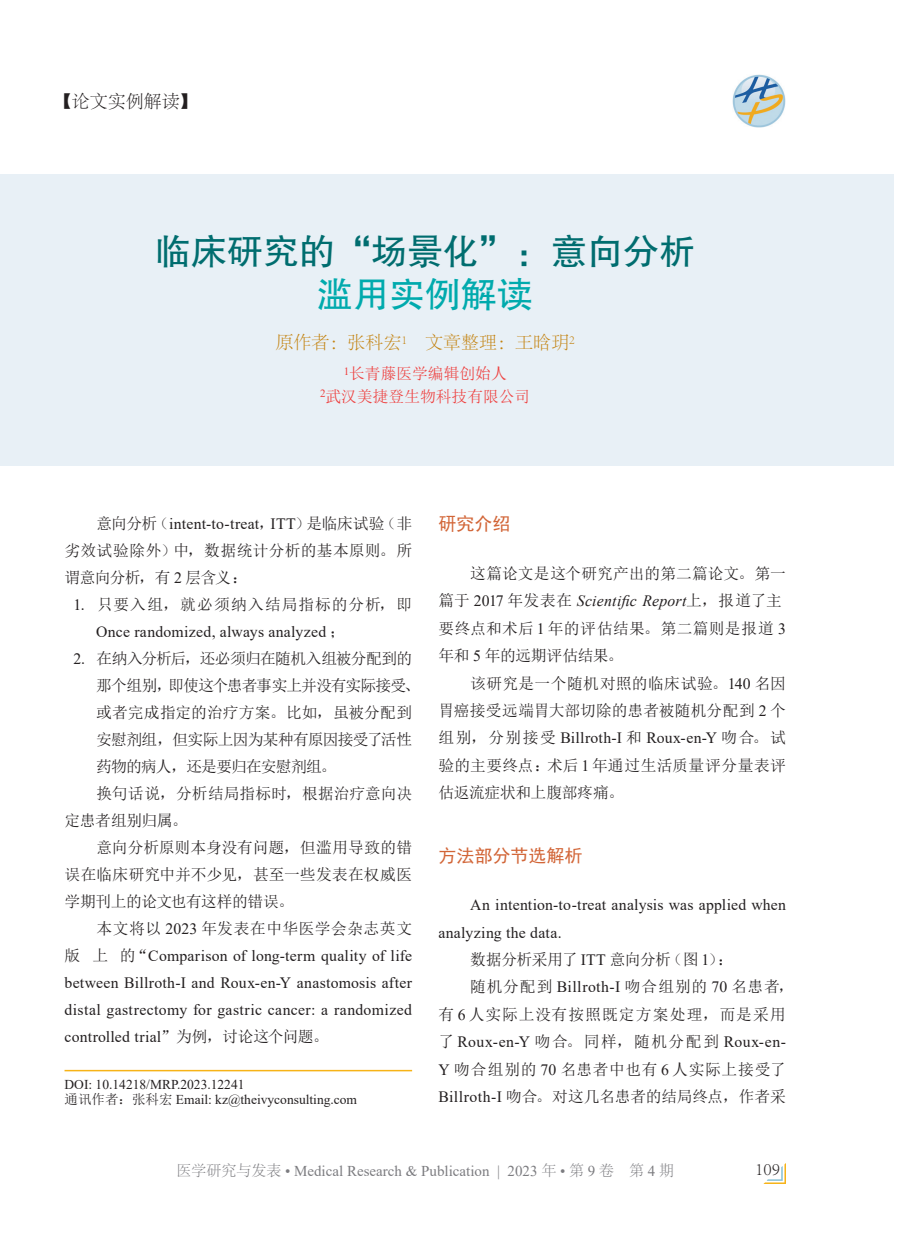
<style>
.page{position:relative;width:906px;height:1238px;background:#fff}
.page>*{position:absolute;margin:0;border:0;box-sizing:border-box;transform-origin:0 0}
.ArticleTitle{font:36px/43.2px "FZHTK GBK1 0";color:#006d6f;text-align:center}
.Author{font:300 18px "Adobe Song Std";color:#c3820f}
.Heading1{font:18px "Sim Hei";color:#d26537}
.CenterFooter2{font:300 18px "Adobe Song Std";color:#231f20}
.Para{font:15.75px/27px "N Sim Sun";letter-spacing:-.005em;color:#231f20;text-align:justify}
.Para-2{font:15.75px/27px "Times New Roman";letter-spacing:.02em;color:#231f20}
.Para-3{font:15.75px/27.5px "N Sim Sun";letter-spacing:.045em;color:#231f20}
.Para-4{font:15.75px/27px "N Sim Sun";letter-spacing:-.04em;color:#231f20}
.ParaFirst{font:15.75px/27.5px "N Sim Sun";letter-spacing:.01em;color:#231f20}
.ParaFirst-2{font:15.75px/27.5px "Times New Roman";letter-spacing:.015em;color:#231f20}
.Affiliation{font:15.75px "N Sim Sun";color:#ee3d3c}
.t1{font:15px "Times New Roman";color:#7c7c80}
.Affiliation-2{font:13.5px "Times New Roman";color:#231f20}
.s1{color:#00aaad}
.s2{font-family:"Times New Roman"}
.s3{font-family:"N Sim Sun"}
.s4{font-family:"Times New Roman";font-style:italic}
.s5{font-family:"Adobe Song Std";font-weight:300}
</style>
<div class="page">
<svg style="left:764px;top:1163px;width:22px;height:20px"></svg>
<img style="left:733px;top:74px;width:53px;height:53px">
<div style="left:0;top:174px;width:893px;height:292px;background:#e8f0f6"></div>
<hr style="left:65px;top:1069px;width:347px;height:2px;background:#f7b317">
<p class="CenterFooter2" style="left:54px;top:91px;width:145px">【论文实例解读】</p>
<p class="ArticleTitle" style="left:155px;top:230px;width:542px">临床研究的“场景化”：意向分析<span class="s1">滥用实例解读</span></p>
<p class="Author" style="left:275px;top:333px;width:301px">原作者：张科宏<sup>1</sup> 文章整理：王晗玥<sup>2</sup></p>
<p class="Affiliation" style="left:344px;top:366px;width:165px"><sup>1</sup>长青藤医学编辑创始人</p>
<p class="Affiliation" style="left:320px;top:388px;width:212px"><sup>2</sup>武汉美捷登生物科技有限公司</p>
<p class="Para" style="left:65px;top:510px;width:349px;text-indent:32px">意向分析（<span class="s2">intent-to-treat</span>，<span class="s2">ITT</span>）是临床试验（非劣效试验除外）中，数据统计分析的基本原则。所谓意向分析，有 <span class="s2">2</span> 层含义：</p>
<p class="Para-2" style="left:96px;top:590px;width:317px;text-indent:-22px">1. <span class="s3">只要入组，就必须纳入结局指标的分析，即<br></span>Once randomized, always analyzed <span class="s3">；</span></p>
<p class="Para-4" style="left:96px;top:645px;width:325px;text-indent:-22px"><span class="s2">2.</span> 在纳入分析后，还必须归在随机入组被分配到的那个组别，即使这个患者事实上并没有实际接受、或者完成指定的治疗方案。比如，虽被分配到安慰剂组，但实际上因为某种有原因接受了活性药物的病人，还是要归在安慰剂组。</p>
<p class="Para" style="left:65px;top:780px;width:349px;text-indent:32px">换句话说，分析结局指标时，根据治疗意向决定患者组别归属。</p>
<p class="Para" style="left:65px;top:834px;width:349px;text-indent:32px">意向分析原则本身没有问题，但滥用导致的错误在临床研究中并不少见，甚至一些发表在权威医学期刊上的论文也有这样的错误。</p>
<p class="Para-2" style="left:65px;top:914px;width:349px;text-align:justify;text-indent:32px"><span class="s3">本文将以</span> 2023 <span class="s3">年发表在中华医学会杂志英文版 上 的“</span>Comparison of long-term quality of life between Billroth-I and Roux-en-Y anastomosis after distal gastrectomy for gastric cancer: a randomized controlled trial<span class="s3">”为例，讨论这个问题。</span></p>
<p class="Affiliation-2" style="left:64px;top:1075px;width:182px">DOI: 10.14218/MRP.2023.12241</p>
<p class="Affiliation-2" style="left:64px;top:1090px;width:294px"><span class="s3">通讯作者：张科宏</span> Email: kz@theivyconsulting.com</p>
<p class="Heading1" style="left:438px;top:515px;width:73px">研究介绍</p>
<p class="ParaFirst" style="left:438px;top:559px;width:349px;text-indent:32px">这篇论文是这个研究产出的第二篇论文。第一篇于 <span class="s2">2017</span> 年发表在 <span class="s4">Scientific Report</span>上，报道了主要终点和术后 <span class="s2">1</span> 年的评估结果。第二篇则是报道 <span class="s2">3</span>年和 <span class="s2">5</span> 年的远期评估结果。</p>
<p class="Para" style="left:438px;top:669px;width:349px;line-height:27.5px;text-indent:32px">该研究是一个随机对照的临床试验。<span class="s2">140</span> 名因胃癌接受远端胃大部切除的患者被随机分配到 <span class="s2">2</span> 个组别，分别接受 <span class="s2">Billroth-I</span> 和 <span class="s2">Roux-en-Y</span> 吻合。试验的主要终点：术后 <span class="s2">1</span> 年通过生活质量评分量表评估返流症状和上腹部疼痛。</p>
<p class="Heading1" style="left:438px;top:846px;width:145px">方法部分节选解析</p>
<p class="ParaFirst-2" style="left:438px;top:890px;width:349px;text-indent:32px">An intention-to-treat analysis was applied when analyzing the data.</p>
<p class="Para-4" style="left:470px;top:945px;width:265px">数据分析采用了 <span class="s2">ITT</span> 意向分析（图 <span class="s2">1</span>）：</p>
<p class="Para-3" style="left:438px;top:972px;width:357px;text-indent:32px">随机分配到 <span class="s2">Billroth-I</span> 吻合组别的 <span class="s2">70</span> 名患者，有 <span class="s2">6</span> 人实际上没有按照既定方案处理，而是采用了 <span class="s2">Roux-en-Y</span> 吻合。同样，随机分配到 <span class="s2">Roux-en-<br>Y</span> 吻合组别的 <span class="s2">70</span> 名患者中也有 <span class="s2">6</span> 人实际上接受了<br><span class="s2">Billroth-I</span> 吻合。对这几名患者的结局终点，作者采</p>
<p class="t1" style="left:176px;top:1160px;width:499px"><span class="s5">医学研究与发表</span> • Medical Research &amp; Publication | 2023 <span class="s5">年</span> • <span class="s5">第</span> 9 <span class="s5">卷 第</span> 4 <span class="s5">期</span></p>
<p class="CenterFooter2" style="left:755px;top:1158px;width:26px">109</p>
</div>
